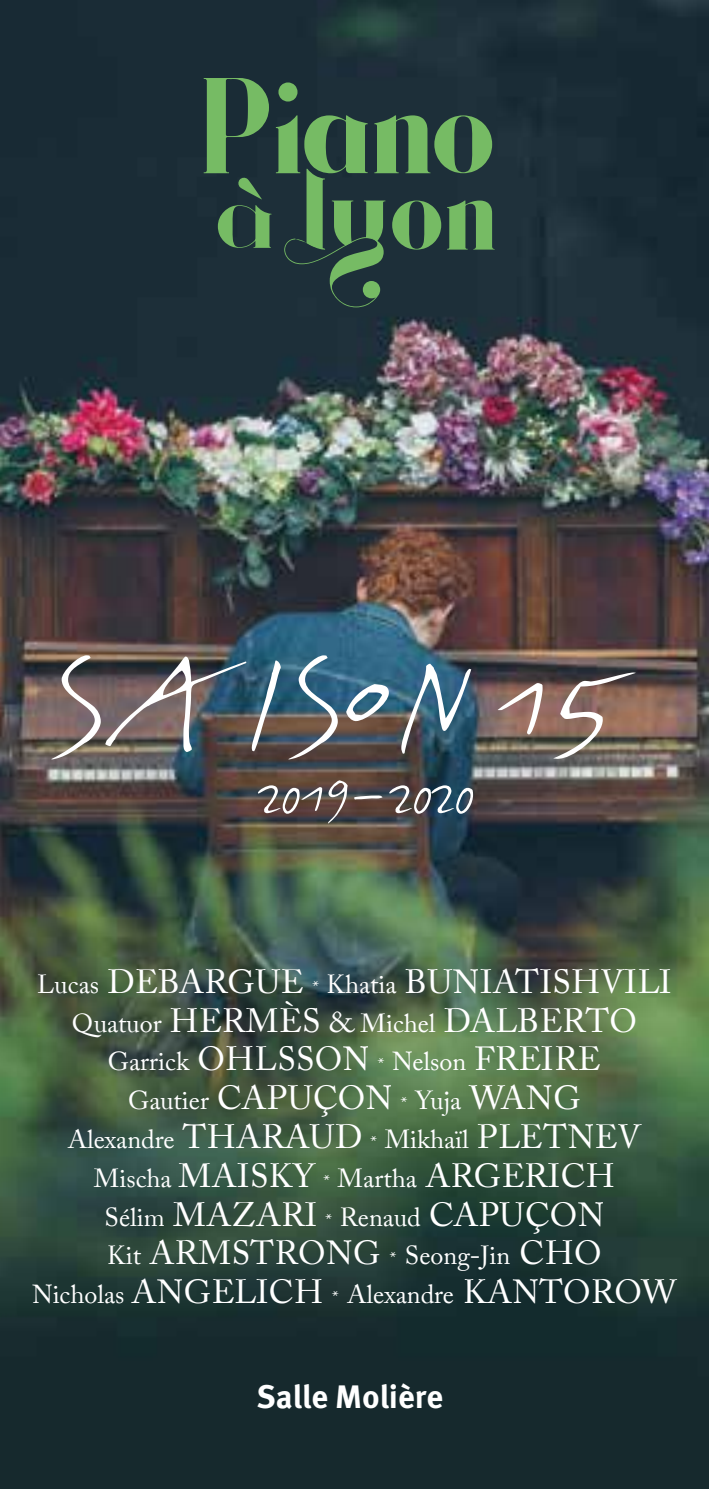
<style>
.page{position:relative;width:709px;height:1489px;background:#fff}
.page>*{position:absolute;margin:0;border:0;box-sizing:border-box;transform-origin:0 0}
.t1{font:123.25px "Belle";color:#fff}
.t2{font:57.5px "Belle";color:#fff}
.t3{font:33.5px/38.8px "Adobe Caslon Pro";letter-spacing:.015em;color:#fff;text-align:center}
.t4{font:700 32.5px "FF Meta Pro";color:#fff}
.t5{font:26px/38.8px "Adobe Caslon Pro";color:#fff;text-align:center}
.s1{font-size:26px}
.s2{font-family:"Belle";font-size:16.25px}
.s3{font-size:29.25px}
.s4{font-size:33.5px}
</style>
<div class="page">
<img style="left:0;top:0;width:709px;height:1488px">
<svg style="left:204px;top:78px;width:290px;height:229px;background:#345444"></svg>
<h1 class="t1" style="left:48px;top:645px;width:575px">SAISON 15</h1>
<h2 class="t2" style="left:258px;top:769px;width:217px">2019-2020</h2>
<p class="t3" style="left:37px;top:961px;width:636px"><span class="s1">Lucas</span> DEBARGUE <span class="s2">*</span> <span class="s1">Khatia</span> BUNIATISHVILI<br><span class="s1">Quatuor</span> HERMÈS <span class="s3">&amp;</span> <span class="s1">Michel</span> DALBERTO</p>
<p class="t5" style="left:68px;top:1041px;width:575px">Garrick <span class="s4">OHLSSON</span> <span class="s2">*</span> Nelson <span class="s4">FREIRE<br></span>Gautier <span class="s4">CAPUÇON</span> <span class="s2">*</span> Yuja <span class="s4">WANG<br></span>Alexandre <span class="s4">THARAUD</span> <span class="s2">*</span> Mikhaïl <span class="s4">PLETNEV</span></p>
<p class="t3" style="left:94px;top:1155px;width:522px"><span class="s1">Mischa</span> MAISKY <span class="s2">*</span> <span class="s1">Martha</span> ARGERICH<br><span class="s1">Sélim</span> MAZARI <span class="s2">*</span> <span class="s1">Renaud</span> CAPUÇON</p>
<p class="t5" style="left:32px;top:1235px;width:645px">Kit <span class="s4">ARMSTRONG</span> <span class="s2">*</span> Seong-Jin <span class="s4">CHO<br></span>Nicholas <span class="s4">ANGELICH</span> <span class="s2">*</span> Alexandre <span class="s4">KANTOROW</span></p>
<p class="t4" style="left:256px;top:1371px;width:188px">Salle Molière</p>
</div>
